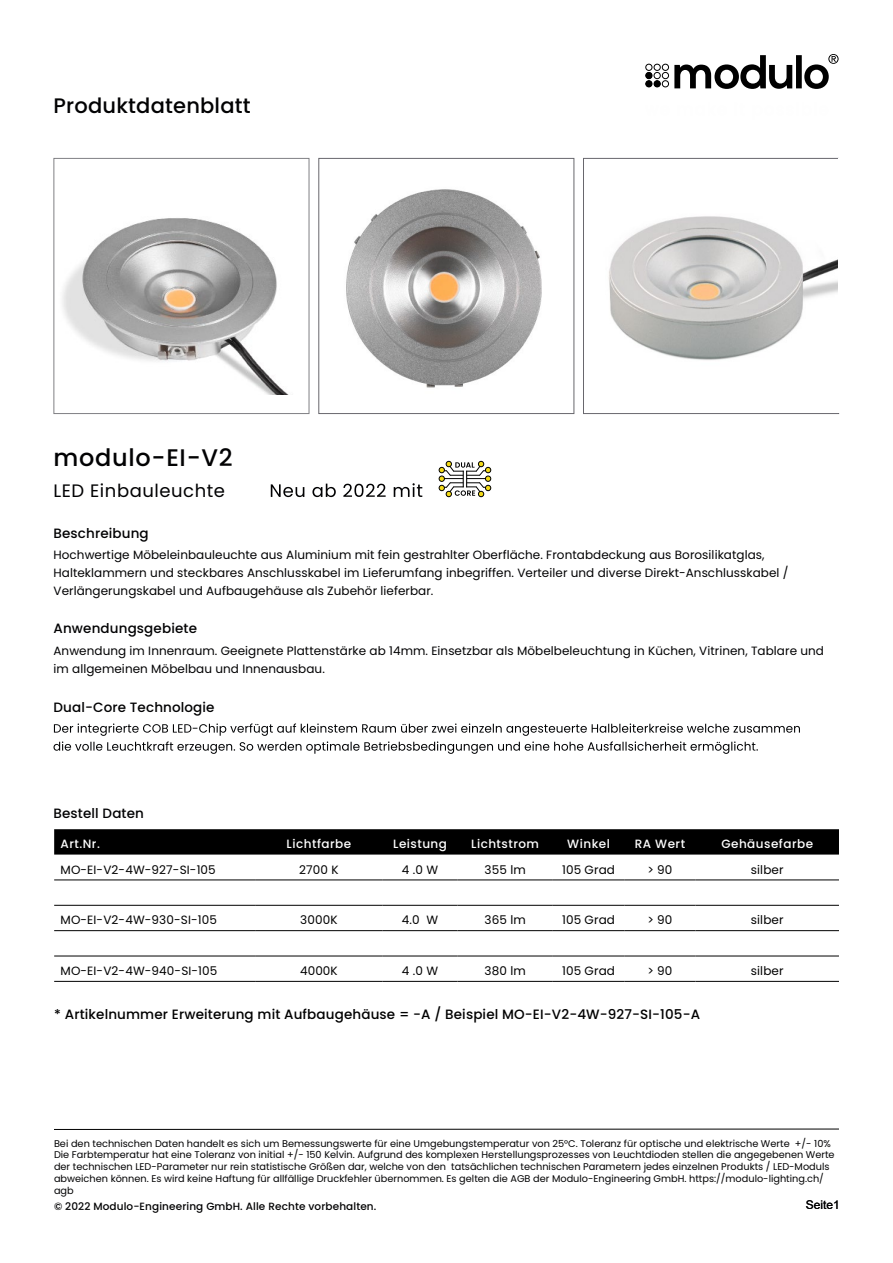
<style>
.page{position:relative;width:893px;height:1263px;background:#fff}
.page>*{position:absolute;margin:0;border:0;box-sizing:border-box;transform-origin:0 0}
.t1{font:500 24px "Poppins";letter-spacing:.03em;color:#020203}
.t2{font:500 21px "Poppins";letter-spacing:.01em;color:#020203}
.t3{font:18px "Poppins";letter-spacing:.03em;color:#020203}
.t4{font:500 13.5px "Poppins";letter-spacing:.01em;color:#000}
.t5{font:500 13.5px "Poppins";letter-spacing:.01em;color:#020203}
.t6{font:12px/18px "Poppins";letter-spacing:.005em;color:#020203}
.t7{font:12px "Poppins";letter-spacing:.01em;color:#000}
.t8{font:500 12px "Poppins";letter-spacing:.04em;color:#fff}
.t9{font:12px "Arial";color:#020203}
.t10{font:500 10.5px "Poppins";letter-spacing:.01em;color:#020203}
.t11{font:9.75px/11.7px "Poppins";color:#020203}
</style>
<div class="page">
<hr style="left:54px;top:1129px;width:785px;height:1px;background:#000">
<div style="left:645px;top:64px;width:7px;height:7px;border:1px solid #000;border-radius:50%"></div>
<div style="left:654px;top:64px;width:7px;height:7px;border:1px solid #000;border-radius:50%"></div>
<div style="left:662px;top:64px;width:7px;height:7px;border:1px solid #000;border-radius:50%"></div>
<div style="left:645px;top:72px;width:7px;height:7px;border:1px solid #000;border-radius:50%"></div>
<div style="left:646px;top:72px;width:6px;height:7px;background:#000;border-radius:50%"></div>
<div style="left:654px;top:72px;width:7px;height:7px;border:1px solid #000;border-radius:50%"></div>
<div style="left:662px;top:72px;width:7px;height:7px;border:1px solid #000;border-radius:50%"></div>
<div style="left:645px;top:80px;width:7px;height:7px;border:1px solid #000;border-radius:50%"></div>
<div style="left:654px;top:80px;width:7px;height:7px;border:1px solid #000;border-radius:50%"></div>
<svg style="left:646px;top:81px;width:14px;height:6px"></svg>
<div style="left:662px;top:80px;width:7px;height:7px;border:1px solid #000;border-radius:50%"></div>
<svg style="left:674px;top:54px;width:165px;height:35px"></svg>
<img style="left:590px;top:157px;width:250px;height:257px">
<img style="left:53px;top:175px;width:235px;height:219px">
<img style="left:300px;top:157px;width:290px;height:257px">
<div style="left:54px;top:829px;width:785px;height:25px;background:#000"></div>
<hr style="left:54px;top:879px;width:201px;height:1px;background:#000">
<hr style="left:255px;top:879px;width:128px;height:1px;background:#000">
<hr style="left:383px;top:879px;width:74px;height:1px;background:#000">
<hr style="left:457px;top:879px;width:96px;height:1px;background:#000">
<hr style="left:553px;top:879px;width:71px;height:1px;background:#000">
<hr style="left:624px;top:879px;width:71px;height:1px;background:#000">
<hr style="left:695px;top:879px;width:144px;height:1px;background:#000">
<hr style="left:54px;top:905px;width:201px;height:1px;background:#000">
<hr style="left:255px;top:905px;width:128px;height:1px;background:#000">
<hr style="left:383px;top:905px;width:74px;height:1px;background:#000">
<hr style="left:457px;top:905px;width:96px;height:1px;background:#000">
<hr style="left:553px;top:905px;width:71px;height:1px;background:#000">
<hr style="left:624px;top:905px;width:71px;height:1px;background:#000">
<hr style="left:695px;top:905px;width:144px;height:1px;background:#000">
<hr style="left:54px;top:930px;width:201px;height:1px;background:#000">
<hr style="left:255px;top:930px;width:128px;height:1px;background:#000">
<hr style="left:383px;top:930px;width:74px;height:1px;background:#000">
<hr style="left:457px;top:930px;width:96px;height:1px;background:#000">
<hr style="left:553px;top:930px;width:71px;height:1px;background:#000">
<hr style="left:624px;top:930px;width:71px;height:1px;background:#000">
<hr style="left:695px;top:930px;width:144px;height:1px;background:#000">
<hr style="left:54px;top:956px;width:201px;height:1px;background:#000">
<hr style="left:255px;top:956px;width:128px;height:1px;background:#000">
<hr style="left:383px;top:956px;width:74px;height:1px;background:#000">
<hr style="left:457px;top:956px;width:96px;height:1px;background:#000">
<hr style="left:553px;top:956px;width:71px;height:1px;background:#000">
<hr style="left:624px;top:956px;width:71px;height:1px;background:#000">
<hr style="left:695px;top:956px;width:144px;height:1px;background:#000">
<hr style="left:54px;top:981px;width:201px;height:1px;background:#000">
<hr style="left:255px;top:981px;width:128px;height:1px;background:#000">
<hr style="left:383px;top:981px;width:74px;height:1px;background:#000">
<hr style="left:457px;top:981px;width:96px;height:1px;background:#000">
<hr style="left:553px;top:981px;width:71px;height:1px;background:#000">
<hr style="left:624px;top:981px;width:71px;height:1px;background:#000">
<hr style="left:695px;top:981px;width:144px;height:1px;background:#000">
<div style="left:54px;top:158px;width:255px;height:256px;border:1px solid #808084"></div>
<div style="left:318px;top:158px;width:256px;height:256px;border:1px solid #68676d"></div>
<svg style="left:271px;top:483px;width:151px;height:14px"></svg>
<svg style="left:54px;top:723px;width:746px;height:31px"></svg>
<svg style="left:439px;top:461px;width:52px;height:36px"></svg>
<div style="left:583px;top:158px;width:256px;height:256px;border:1px solid #68676d"></div>
<div style="left:838px;top:158px;width:34px;height:255px;background:#fff"></div>
<h2 class="t2" style="left:54px;top:93px;width:199px">Produktdatenblatt</h2>
<h1 class="t1" style="left:54px;top:444px;width:181px">modulo-EI-V2</h1>
<h3 class="t3" style="left:54px;top:480px;width:173px">LED Einbauleuchte</h3>
<h3 class="t5" style="left:54px;top:525px;width:97px">Beschreibung</h3>
<p class="t6" style="left:54px;top:546px;width:736px">Hochwertige Möbeleinbauleuchte aus Aluminium mit fein gestrahlter Oberfläche. Frontabdeckung aus Borosilikatglas,<br>Halteklammern und steckbares Anschlusskabel im Lieferumfang inbegriffen. Verteiler und diverse Direkt-Anschlusskabel /<br>Verlängerungskabel und Aufbaugehäuse als Zubehör lieferbar.</p>
<h3 class="t5" style="left:54px;top:621px;width:145px">Anwendungsgebiete</h3>
<p class="t6" style="left:54px;top:642px;width:772px">Anwendung im Innenraum. Geeignete Plattenstärke ab 14mm. Einsetzbar als Möbelbeleuchtung in Küchen, Vitrinen, Tablare und im allgemeinen Möbelbau und Innenausbau.</p>
<h3 class="t5" style="left:54px;top:699px;width:163px">Dual-Core Technologie</h3>
<h3 class="t5" style="left:54px;top:806px;width:92px">Bestell Daten</h3>
<p class="t8" style="left:61px;top:837px;width:41px">Art.Nr.</p>
<p class="t8" style="left:287px;top:837px;width:66px">Lichtfarbe</p>
<p class="t8" style="left:393px;top:837px;width:55px">Leistung</p>
<p class="t8" style="left:471px;top:837px;width:69px">Lichtstrom</p>
<p class="t8" style="left:567px;top:837px;width:44px">Winkel</p>
<p class="t8" style="left:635px;top:837px;width:52px">RA Wert</p>
<p class="t8" style="left:721px;top:837px;width:93px">Gehäusefarbe</p>
<p class="t7" style="left:61px;top:862px;width:157px">MO-EI-V2-4W-927-SI-105</p>
<p class="t7" style="left:299px;top:862px;width:41px">2700 K</p>
<p class="t7" style="left:402px;top:862px;width:38px">4 .0 W</p>
<p class="t7" style="left:484px;top:862px;width:43px">355 lm</p>
<p class="t7" style="left:562px;top:862px;width:54px">105 Grad</p>
<p class="t7" style="left:647px;top:862px;width:27px">&gt; 90</p>
<p class="t7" style="left:751px;top:862px;width:34px">silber</p>
<p class="t7" style="left:61px;top:913px;width:158px">MO-EI-V2-4W-930-SI-105</p>
<p class="t7" style="left:300px;top:913px;width:39px">3000K</p>
<p class="t7" style="left:402px;top:913px;width:38px">4.0 W</p>
<p class="t7" style="left:484px;top:913px;width:43px">365 lm</p>
<p class="t7" style="left:562px;top:913px;width:54px">105 Grad</p>
<p class="t7" style="left:647px;top:913px;width:27px">&gt; 90</p>
<p class="t7" style="left:751px;top:913px;width:34px">silber</p>
<p class="t7" style="left:61px;top:964px;width:158px">MO-EI-V2-4W-940-SI-105</p>
<p class="t7" style="left:300px;top:964px;width:39px">4000K</p>
<p class="t7" style="left:402px;top:964px;width:38px">4 .0 W</p>
<p class="t7" style="left:484px;top:964px;width:43px">380 lm</p>
<p class="t7" style="left:562px;top:964px;width:54px">105 Grad</p>
<p class="t7" style="left:647px;top:964px;width:27px">&gt; 90</p>
<p class="t7" style="left:751px;top:964px;width:34px">silber</p>
<h3 class="t4" style="left:54px;top:1006px;width:647px">* Artikelnummer Erweiterung mit Aufbaugehäuse = -A / Beispiel MO-EI-V2-4W-927-SI-105-A</h3>
<p class="t11" style="left:54px;top:1137px;width:782px">Bei den technischen Daten handelt es sich um Bemessungswerte für eine Umgebungstemperatur von 25°C. Toleranz für optische und elektrische Werte +/- 10% Die Farbtemperatur hat eine Toleranz von initial +/- 150 Kelvin. Aufgrund des komplexen Herstellungsprozesses von Leuchtdioden stellen die angegebenen Werte der technischen LED-Parameter nur rein statistische Größen dar, welche von den tatsächlichen technischen Parametern jedes einzelnen Produkts / LED-Moduls abweichen können. Es wird keine Haftung für allfällige Druckfehler übernommen. Es gelten die AGB der Modulo-Engineering GmbH. https://modulo-lighting.ch/ agb</p>
<p class="t10" style="left:54px;top:1200px;width:324px">© 2022 Modulo-Engineering GmbH. Alle Rechte vorbehalten.</p>
<p class="t9" style="left:806px;top:1196px;width:36px">Seite1</p>
</div>
